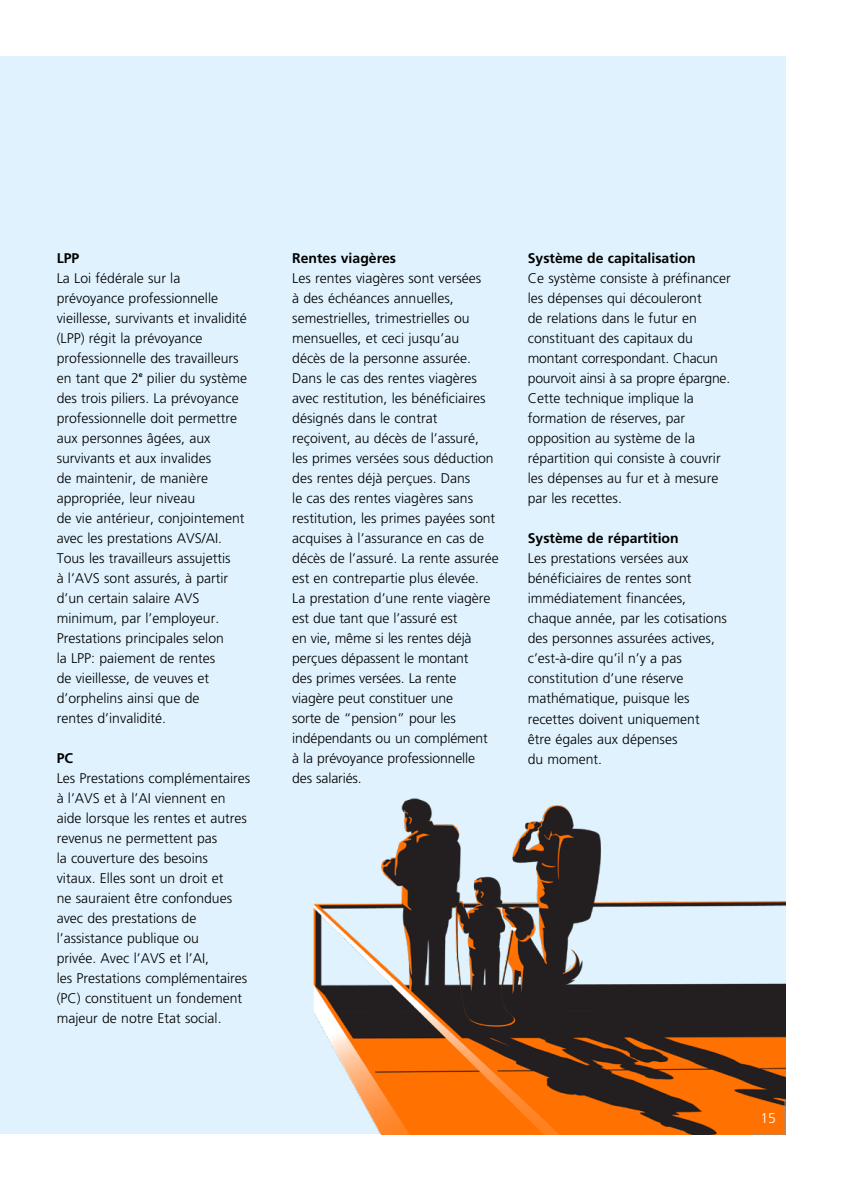
<style>
.page{position:relative;width:842px;height:1191px;background:#fff}
.page>*{position:absolute;margin:0;border:0;box-sizing:border-box;transform-origin:0 0}
.t1{font:300 14px/20px "Frutiger LT Std";color:#000}
.t2{font:700 14px "Frutiger LT Std";color:#000}
.t3{font:300 14px "Frutiger LT Std";color:#fff}
</style>
<div class="page">
<div style="left:0;top:57px;width:785px;height:1077px;background:#dff2fd"></div>
<img style="left:313px;top:798px;width:472px;height:336px">
<svg style="left:751px;top:1099px;width:34px;height:35px"></svg>
<p class="t2" style="left:57px;top:250px;width:24px">LPP</p>
<p class="t1" style="left:57px;top:268px;width:192px">La Loi fédérale sur la prévoyance professionnelle vieillesse, survivants et invalidité (LPP) régit la prévoyance professionnelle des travailleurs en tant que 2<sup>e</sup> pilier du système des trois piliers. La prévoyance professionnelle doit permettre aux personnes âgées, aux survivants et aux invalides<br>de maintenir, de manière appropriée, leur niveau<br>de vie antérieur, conjointement avec les prestations AVS/AI.<br>Tous les travailleurs assujettis<br>à l’AVS sont assurés, à partir d’un certain salaire AVS minimum, par l’employeur.<br>Prestations principales selon<br>la LPP: paiement de rentes<br>de vieillesse, de veuves et d’orphelins ainsi que de<br>rentes d’invalidité.</p>
<p class="t2" style="left:57px;top:750px;width:18px">PC</p>
<p class="t1" style="left:57px;top:768px;width:195px">Les Prestations complémentaires à l’AVS et à l’AI viennent en aide lorsque les rentes et autres revenus ne permettent pas<br>la couverture des besoins vitaux. Elles sont un droit et<br>ne sauraient être confondues avec des prestations de l’assistance publique ou<br>privée. Avec l’AVS et l’AI,<br>les Prestations complémentaires (PC) constituent un fondement majeur de notre Etat social.</p>
<p class="t2" style="left:292px;top:250px;width:105px">Rentes viagères</p>
<p class="t1" style="left:292px;top:268px;width:208px">Les rentes viagères sont versées<br>à des échéances annuelles, semestrielles, trimestrielles ou mensuelles, et ceci jusqu’au<br>décès de la personne assurée.<br>Dans le cas des rentes viagères avec restitution, les bénéficiaires désignés dans le contrat reçoivent, au décès de l’assuré,<br>les primes versées sous déduction des rentes déjà perçues. Dans<br>le cas des rentes viagères sans restitution, les primes payées sont acquises à l’assurance en cas de décès de l’assuré. La rente assurée est en contrepartie plus élevée.<br>La prestation d’une rente viagère est due tant que l’assuré est<br>en vie, même si les rentes déjà perçues dépassent le montant<br>des primes versées. La rente viagère peut constituer une<br>sorte de “pension” pour les indépendants ou un complément<br>à la prévoyance professionnelle<br>des salariés.</p>
<p class="t2" style="left:528px;top:250px;width:170px">Système de capitalisation</p>
<p class="t1" style="left:528px;top:268px;width:205px">Ce système consiste à préfinancer les dépenses qui découleront<br>de relations dans le futur en constituant des capitaux du montant correspondant. Chacun pourvoit ainsi à sa propre épargne.<br>Cette technique implique la formation de réserves, par opposition au système de la répartition qui consiste à couvrir les dépenses au fur et à mesure par les recettes.</p>
<p class="t2" style="left:528px;top:530px;width:152px">Système de répartition</p>
<p class="t1" style="left:528px;top:549px;width:201px">Les prestations versées aux bénéficiaires de rentes sont immédiatement financées, chaque année, par les cotisations des personnes assurées actives, c’est-à-dire qu’il n’y a pas constitution d’une réserve mathématique, puisque les recettes doivent uniquement<br>être égales aux dépenses<br>du moment.</p>
<p class="t3" style="left:760px;top:1109px;width:17px">15</p>
</div>
